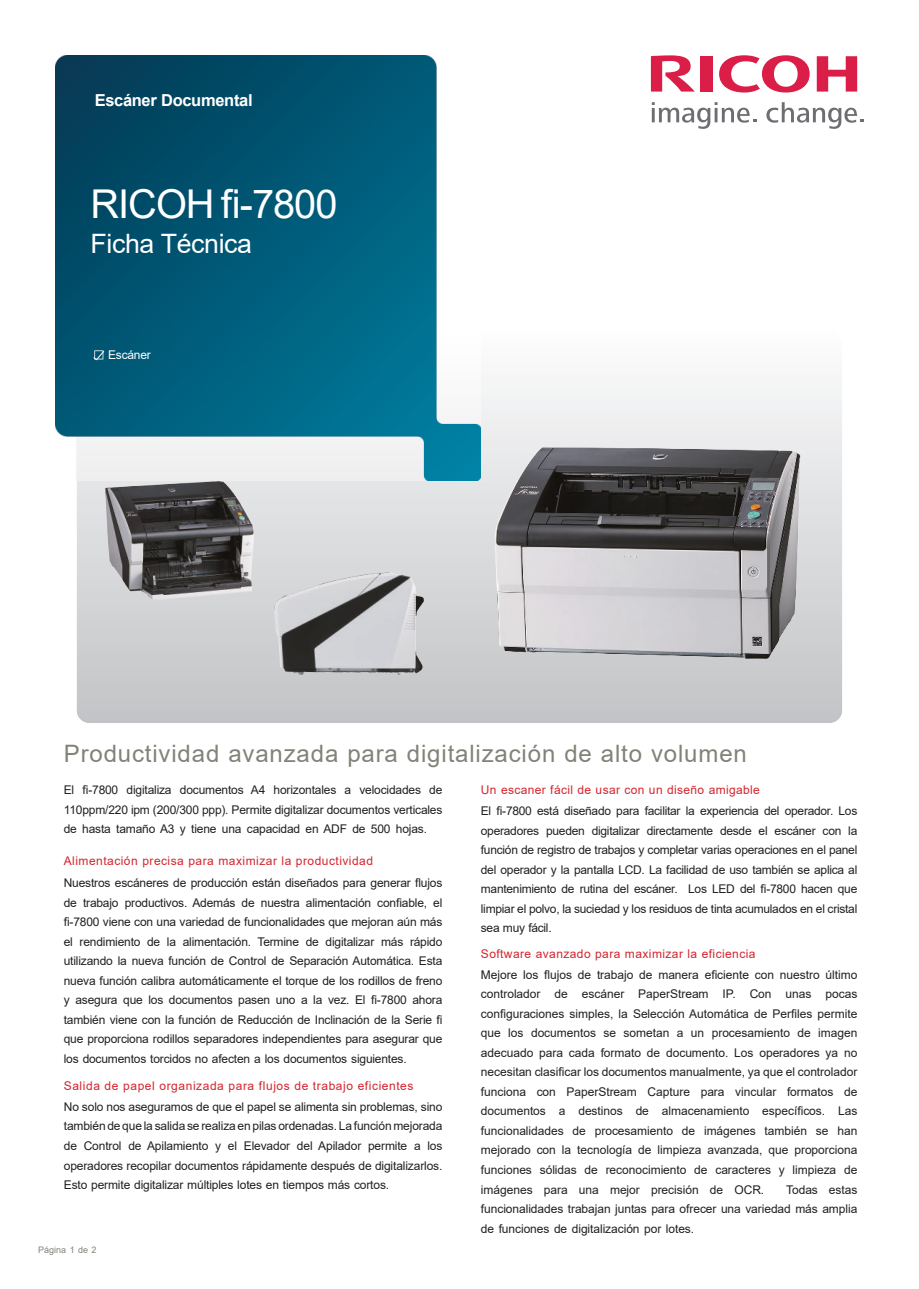
<style>
.page{position:relative;width:919px;height:1289px;background:#fff}
.page>*{position:absolute;margin:0;border:0;box-sizing:border-box;transform-origin:0 0}
.t1{font:39.75px "Arial";letter-spacing:-.025em;color:#fff}
.t2{font:26.7px "Arial";letter-spacing:-.015em;color:#fff}
.t3{font:24px "Arial";letter-spacing:.035em;color:#828279}
.t4{font:700 16.5px "Arial";letter-spacing:-.02em;color:#fff}
.t5{font:12px/19.5px "Arial";letter-spacing:-.015em;color:#231f20;text-align:justify}
.t6{font:12px "Arial";letter-spacing:.04em;color:#d4242d}
.t7{font:12px "Arial";letter-spacing:-.02em;color:#fff}
.t8{font:9px "Arial";color:#828279}
</style>
<div class="page">
<svg style="left:719px;top:55px;width:90px;height:37px"></svg>
<svg style="left:816px;top:56px;width:41px;height:36px"></svg>
<div style="left:700px;top:56px;width:12px;height:36px;background:#da1e48"></div>
<svg style="left:651px;top:55px;width:43px;height:37px"></svg>
<svg style="left:651px;top:102px;width:105px;height:27px"></svg>
<svg style="left:766px;top:102px;width:97px;height:27px"></svg>
<div style="left:77px;top:332px;width:765px;height:391px;background:linear-gradient(to bottom,#fcfcfd,#c1c3c5);border-radius:13px"></div>
<img style="left:275px;top:572px;width:149px;height:102px">
<img style="left:477px;top:425px;width:347px;height:249px">
<img style="left:105px;top:481px;width:148px;height:118px">
<img style="left:55px;top:55px;width:425px;height:425px">
<svg style="left:93px;top:350px;width:12px;height:11px"></svg>
<h3 class="t4" style="left:95px;top:88px;width:159px">Escáner Documental</h3>
<h1 class="t1" style="left:91px;top:177px;width:248px">RICOH fi-7800</h1>
<h2 class="t2" style="left:91px;top:225px;width:163px">Ficha Técnica</h2>
<p class="t7" style="left:108px;top:347px;width:44px">Escáner</p>
<h3 class="t3" style="left:64px;top:737px;width:684px">Productividad avanzada para digitalización de alto volumen</h3>
<p class="t5" style="left:64px;top:780px;width:380px">El fi-7800 digitaliza documentos A4 horizontales a velocidades de 110ppm/220 ipm (200/300 ppp). Permite digitalizar documentos verticales de hasta tamaño A3 y tiene una capacidad en ADF de 500 hojas.</p>
<p class="t6" style="left:64px;top:852px;width:311px">Alimentación precisa para maximizar la productividad</p>
<p class="t5" style="left:64px;top:873px;width:380px">Nuestros escáneres de producción están diseñados para generar flujos de trabajo productivos. Además de nuestra alimentación confiable, el fi-7800 viene con una variedad de funcionalidades que mejoran aún más el rendimiento de la alimentación. Termine de digitalizar más rápido utilizando la nueva función de Control de Separación Automática. Esta nueva función calibra automáticamente el torque de los rodillos de freno y asegura que los documentos pasen uno a la vez. El fi-7800 ahora también viene con la función de Reducción de Inclinación de la Serie fi que proporciona rodillos separadores independientes para asegurar que los documentos torcidos no afecten a los documentos siguientes.</p>
<p class="t6" style="left:64px;top:1077px;width:351px">Salida de papel organizada para flujos de trabajo eficientes</p>
<p class="t5" style="left:64px;top:1096px;width:380px">No solo nos aseguramos de que el papel se alimenta sin problemas, sino también de que la salida se realiza en pilas ordenadas. La función mejorada de Control de Apilamiento y el Elevador del Apilador permite a los operadores recopilar documentos rápidamente después de digitalizarlos.<br>Esto permite digitalizar múltiples lotes en tiempos más cortos.</p>
<p class="t8" style="left:38px;top:1243px;width:60px">Página 1 de 2</p>
<p class="t6" style="left:481px;top:781px;width:280px">Un escaner fácil de usar con un diseño amigable</p>
<p class="t5" style="left:481px;top:801px;width:378px">El fi-7800 está diseñado para facilitar la experiencia del operador. Los operadores pueden digitalizar directamente desde el escáner con la función de registro de trabajos y completar varias operaciones en el panel del operador y la pantalla LCD. La facilidad de uso también se aplica al mantenimiento de rutina del escáner. Los LED del fi-7800 hacen que limpiar el polvo, la suciedad y los residuos de tinta acumulados en el cristal sea muy fácil.</p>
<p class="t6" style="left:481px;top:945px;width:276px">Software avanzado para maximizar la eficiencia</p>
<p class="t5" style="left:481px;top:964px;width:378px">Mejore los flujos de trabajo de manera eficiente con nuestro último controlador de escáner PaperStream IP. Con unas pocas configuraciones simples, la Selección Automática de Perfiles permite que los documentos se sometan a un procesamiento de imagen adecuado para cada formato de documento. Los operadores ya no necesitan clasificar los documentos manualmente, ya que el controlador funciona con PaperStream Capture para vincular formatos de documentos a destinos de almacenamiento específicos. Las funcionalidades de procesamiento de imágenes también se han mejorado con la tecnología de limpieza avanzada, que proporciona funciones sólidas de reconocimiento de caracteres y limpieza de imágenes para una mejor precisión de OCR.</p>
<p class="t5" style="left:481px;top:1179px;width:378px;text-indent:305px">Todas estas funcionalidades trabajan juntas para ofrecer una variedad más amplia de funciones de digitalización por lotes.</p>
</div>
